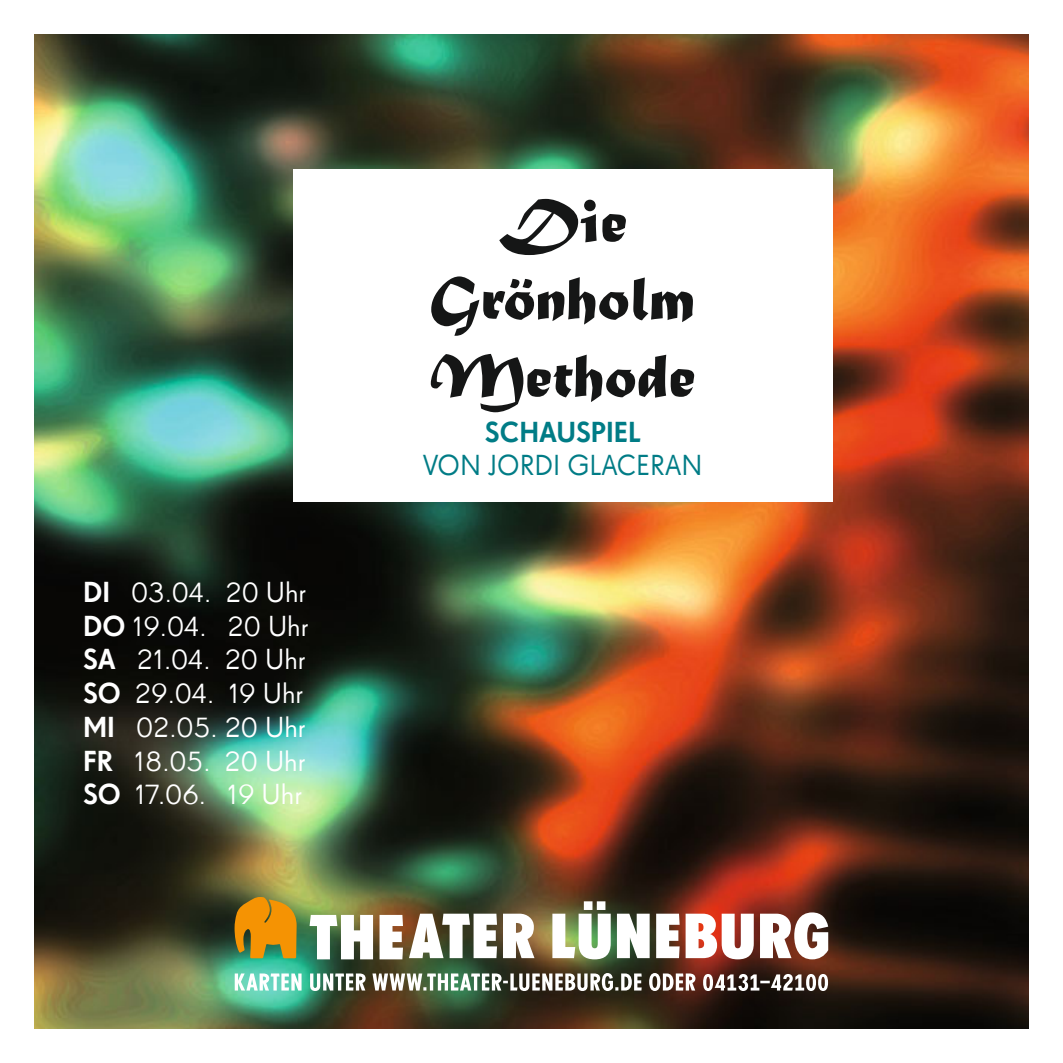
<style>
.page{position:relative;width:1063px;height:1063px;background:#fff}
.page>*{position:absolute;margin:0;border:0;box-sizing:border-box;transform-origin:0 0}
.t1{font:64.65px/77.6px "Matura MT Script Capitals";color:#151616;text-align:center}
.t2{font:28.05px/33.8px "Super Grotesk OT";color:#fff}
.t3{font:28.05px "Super Grotesk OT";color:#007c86}
.t4{font:500 28.05px "Super Grotesk OT";color:#007c86}
.s1{font-weight:500}
</style>
<div class="page">
<img style="left:34px;top:34px;width:995px;height:995px">
<svg style="left:409px;top:914px;width:88px;height:44px"></svg>
<svg style="left:503px;top:914px;width:31px;height:44px"></svg>
<svg style="left:552px;top:901px;width:59px;height:58px"></svg>
<svg style="left:617px;top:914px;width:33px;height:44px"></svg>
<svg style="left:656px;top:914px;width:24px;height:44px"></svg>
<svg style="left:686px;top:914px;width:68px;height:45px"></svg>
<svg style="left:760px;top:912px;width:68px;height:47px"></svg>
<svg style="left:235px;top:897px;width:62px;height:61px;background:#c78c16"></svg>
<img style="left:235px;top:973px;width:593px;height:18px">
<svg style="left:310px;top:915px;width:63px;height:44px"></svg>
<svg style="left:380px;top:915px;width:23px;height:44px"></svg>
<div style="left:293px;top:169px;width:539px;height:333px;background:#fff"></div>
<p class="t2" style="left:83px;top:577px;width:227px"><span class="s1">DI</span> 03.04. 20 Uhr<br><span class="s1">DO</span> 19.04. 20 Uhr<br><span class="s1">SA</span> 21.04. 20 Uhr<br><span class="s1">SO</span> 29.04. 19 Uhr<br><span class="s1">MI</span> 02.05. 20 Uhr<br><span class="s1">FR</span> 18.05. 20 Uhr<br><span class="s1">SO</span> 17.06. 19 Uhr</p>
<h1 class="t1" style="left:430px;top:189px;width:268px">Die<br>Grönholm<br>Methode</h1>
<p class="t4" style="left:485px;top:420px;width:157px">SCHAUSPIEL</p>
<p class="t3" style="left:423px;top:453px;width:281px">VON JORDI GLACERAN</p>
</div>
